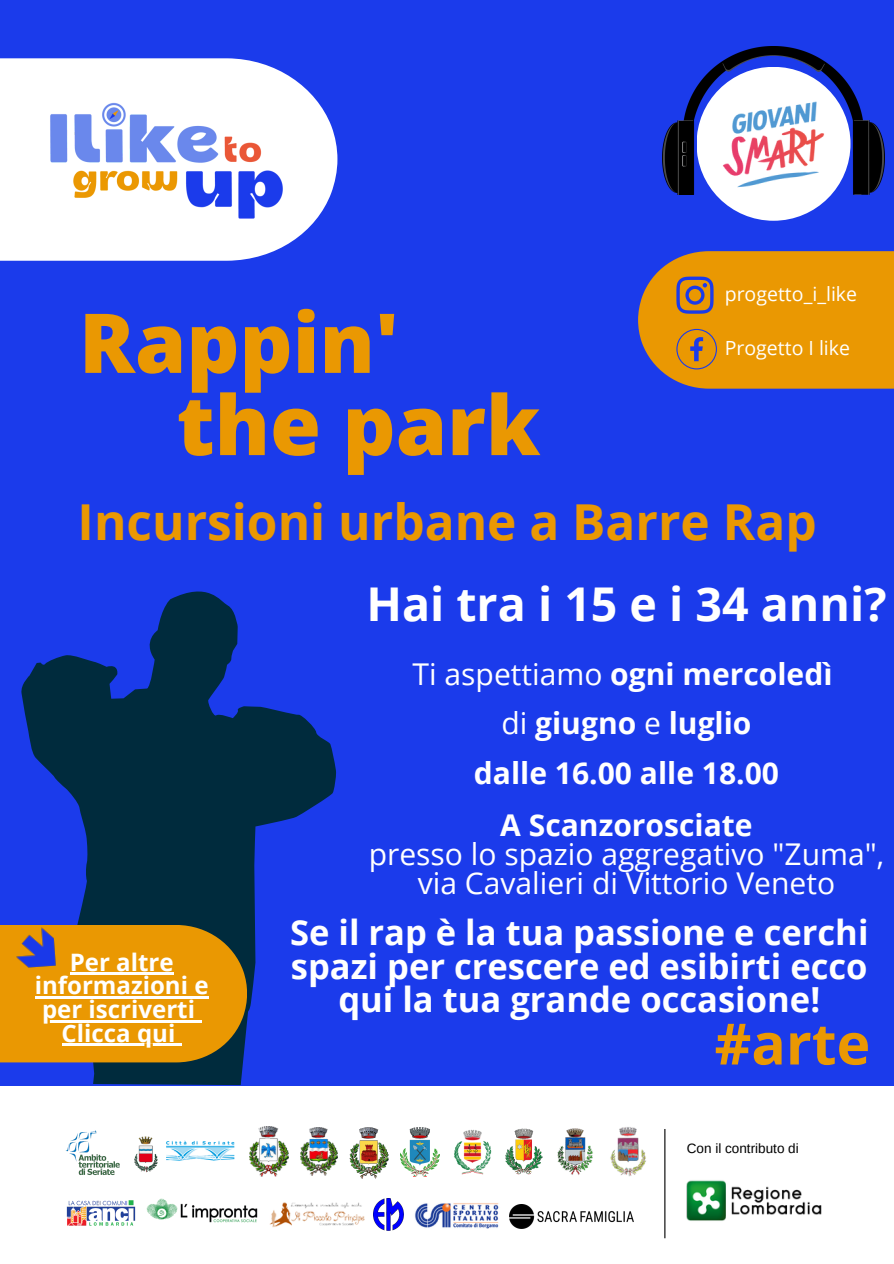
<style>
.page{position:relative;width:894px;height:1264px;background:#fff}
.page>*{position:absolute;margin:0;border:0;box-sizing:border-box;transform-origin:0 0}
.t1{font:800 82.5px/82.2px "Open Sans";color:#ea9802}
.t2{font:700 57px "Open Sans";color:#ea9802}
.t3{font:700 49.5px "Open Sans";color:#ea9802}
.t4{font:700 46.5px "Open Sans";color:#fff}
.t5{font:700 34.5px/33.8px "Open Sans";color:#fff;text-align:center}
.t6{font:700 30px/49.3px "Open Sans";color:#fff;text-align:center}
.t7{font:30px/29.2px "Open Sans";color:#fff;text-align:center}
.t8{font:700 24px/23.7px "Open Sans";color:#fff;text-align:center}
.t9{font:19.5px "Open Sans";color:#fff}
.t10{font:13.5px "Arimo";color:#000}
.s1{font-weight:400}
</style>
<div class="page">
<div style="left:0;top:0;width:893px;height:1085px;background:#1b3beb"></div>
<div style="left:696px;top:67px;width:154px;height:154px;background:#fff;border-radius:50%"></div>
<svg style="left:0;top:58px;width:337px;height:203px;fill:#fff"></svg>
<img style="left:24px;top:86px;width:284px;height:147px">
<img style="left:686px;top:1180px;width:136px;height:41px">
<hr style="left:664px;top:1128px;width:1px;height:110px;background:#000">
<svg style="left:638px;top:251px;width:255px;height:137px"></svg>
<img style="left:66px;top:1200px;width:70px;height:26px">
<img style="left:146px;top:1198px;width:112px;height:25px">
<img style="left:269px;top:1202px;width:96px;height:25px">
<img style="left:373px;top:1198px;width:30px;height:32px">
<img style="left:415px;top:1203px;width:84px;height:26px">
<img style="left:509px;top:1204px;width:123px;height:24px">
<img style="left:134px;top:1136px;width:101px;height:37px">
<img style="left:65px;top:1130px;width:55px;height:45px">
<img style="left:250px;top:1126px;width:38px;height:49px">
<img style="left:300px;top:1127px;width:37px;height:48px">
<img style="left:349px;top:1127px;width:39px;height:52px">
<img style="left:400px;top:1127px;width:39px;height:49px">
<img style="left:454px;top:1129px;width:38px;height:46px">
<img style="left:557px;top:1128px;width:36px;height:47px">
<img style="left:505px;top:1128px;width:38px;height:47px">
<img style="left:610px;top:1127px;width:36px;height:49px">
<svg style="left:20px;top:591px;width:316px;height:494px;fill:#002b3d"></svg>
<img style="left:662px;top:46px;width:222px;height:149px">
<svg style="left:0;top:924px;width:247px;height:138px"></svg>
<img style="left:7px;top:919px;width:57px;height:57px">
<p class="t9" style="left:724px;top:280px;width:134px">progetto_i_like</p>
<p class="t9" style="left:724px;top:334px;width:127px">Progetto I like</p>
<h1 class="t1" style="left:177px;top:300px;width:365px;text-indent:-98px">Rappin' the park</h1>
<h3 class="t3" style="left:78px;top:486px;width:740px">Incursioni urbane a Barre Rap</h3>
<h3 class="t4" style="left:366px;top:571px;width:521px">Hai tra i 15 e i 34 anni?</h3>
<p class="t6" style="left:412px;top:648px;width:421px"><span class="s1">Ti aspettiamo</span> ogni mercoledì <span class="s1">di</span> giugno <span class="s1">e</span> luglio</p>
<p class="t6" style="left:474px;top:747px;width:306px">dalle 16.00 alle 18.00</p>
<p class="t8" style="left:35px;top:949px;width:175px">Per altre informazioni e per iscriverti<br>Clicca qui</p>
<p class="t6" style="left:500px;top:799px;width:254px">A Scanzorosciate</p>
<p class="t7" style="left:368px;top:838px;width:517px">presso lo spazio aggregativo "Zuma", via Cavalieri di Vittorio Veneto</p>
<p class="t5" style="left:290px;top:914px;width:580px">Se il rap è la tua passione e cerchi spazi per crescere ed esibirti ecco qui la tua grande occasione!</p>
<h2 class="t2" style="left:714px;top:1003px;width:157px">#arte</h2>
<p class="t10" style="left:686px;top:1140px;width:113px">Con il contributo di</p>
</div>
